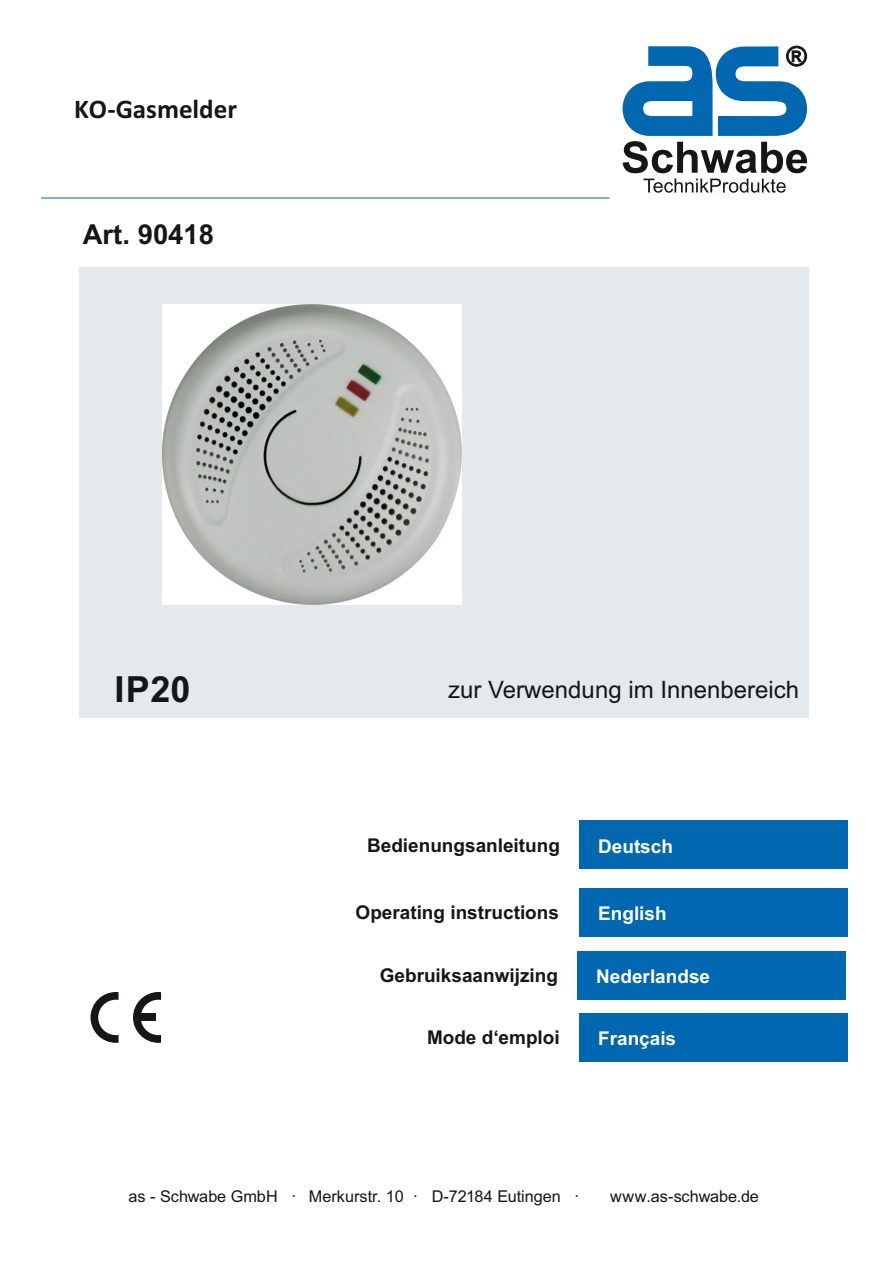
<style>
.page{position:relative;width:893px;height:1263px;background:#fff}
.page>*{position:absolute;margin:0;border:0;box-sizing:border-box;transform-origin:0 0}
.t1{font:700 36px "Arial";color:#151616}
.t2{font:700 27.45px "Arial";color:#151616}
.t3{font:700 27px "Calibri";color:#151616}
.t4{font:24px "Arial";color:#151616}
.t5{font:700 18.9px "Arial";color:#151616}
.t6{font:700 18.9px "Arial";color:#fff}
.t7{font:16.2px "Arial";color:#151616}
</style>
<div class="page">
<hr style="left:41px;top:197px;width:568px;height:2px;background:#0067b0">
<div style="left:80px;top:268px;width:729px;height:450px;background:#e4e9ed"></div>
<svg style="left:643px;top:179px;width:143px;height:14px"></svg>
<svg style="left:623px;top:46px;width:184px;height:127px"></svg>
<svg style="left:91px;top:992px;width:28px;height:51px"></svg>
<svg style="left:133px;top:992px;width:28px;height:51px"></svg>
<div style="left:138px;top:1013px;width:17px;height:8px;background:#151616"></div>
<div style="left:579px;top:821px;width:269px;height:48px;background:#0067b0"></div>
<div style="left:579px;top:888px;width:269px;height:48px;background:#0067b0"></div>
<div style="left:579px;top:1013px;width:269px;height:48px;background:#0067b0"></div>
<div style="left:577px;top:951px;width:269px;height:48px;background:#0067b0"></div>
<img style="left:162px;top:304px;width:299px;height:300px">
<h3 class="t3" style="left:74px;top:98px;width:164px">KO-Gasmelder</h3>
<h2 class="t2" style="left:83px;top:224px;width:133px">Art. 90418</h2>
<h1 class="t1" style="left:115px;top:675px;width:77px">IP20</h1>
<p class="t4" style="left:448px;top:680px;width:352px">zur Verwendung im Innenbereich</p>
<p class="t5" style="left:367px;top:838px;width:194px">Bedienungsanleitung</p>
<p class="t6" style="left:598px;top:839px;width:76px">Deutsch</p>
<p class="t5" style="left:356px;top:905px;width:205px">Operating instructions</p>
<p class="t6" style="left:598px;top:906px;width:70px">English</p>
<p class="t5" style="left:380px;top:968px;width:180px">Gebruiksaanwijzing</p>
<p class="t6" style="left:596px;top:969px;width:115px">Nederlandse</p>
<p class="t5" style="left:427px;top:1031px;width:134px">Mode d‘emploi</p>
<p class="t6" style="left:598px;top:1032px;width:80px">Français</p>
<p class="t7" style="left:129px;top:1190px;width:453px">as - Schwabe GmbH · Merkurstr. 10 · D-72184 Eutingen ·</p>
<p class="t7" style="left:610px;top:1190px;width:150px">www.as-schwabe.de</p>
</div>
